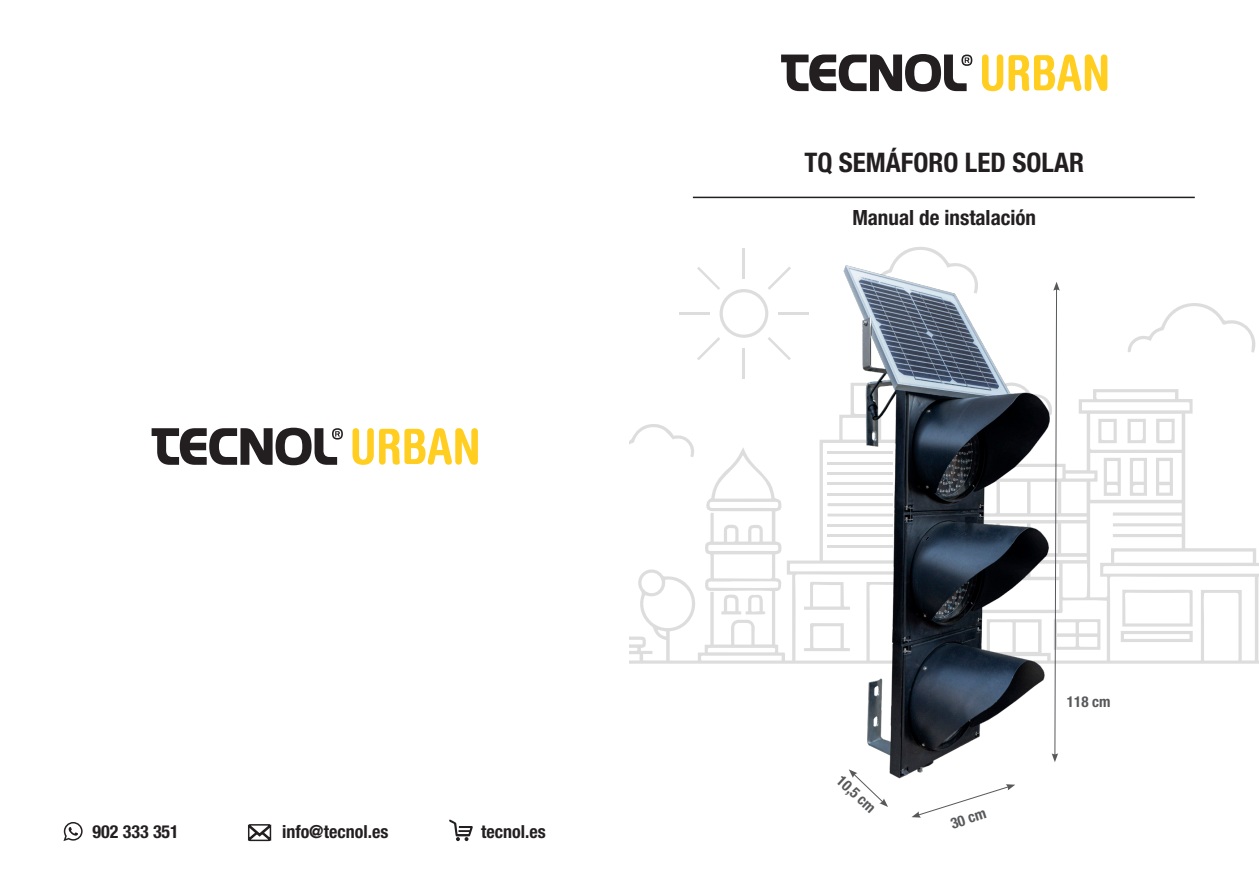
<style>
.page{position:relative;width:1259px;height:893px;background:#fff}
.page>*{position:absolute;margin:0;border:0;box-sizing:border-box;transform-origin:0 0}
.t1{font:700 condensed 27px "Helvetica Neue LT Pro";color:#231f20}
.t2{font:700 condensed 21px "Helvetica Neue LT Pro";color:#231f20}
.t3{font:700 condensed 18px "Helvetica Neue LT Pro";color:#231f20}
.t4{font:700 condensed 15px "Helvetica Neue";color:#57585a}
</style>
<div class="page">
<svg style="left:629px;top:448px;width:120px;height:216px"></svg>
<svg style="left:719px;top:289px;width:30px;height:49px"></svg>
<svg style="left:629px;top:424px;width:66px;height:33px"></svg>
<svg style="left:721px;top:594px;width:28px;height:20px"></svg>
<svg style="left:697px;top:267px;width:23px;height:23px"></svg>
<svg style="left:697px;top:337px;width:23px;height:23px"></svg>
<hr style="left:742px;top:248px;width:3px;height:31px;background:#231f20">
<hr style="left:742px;top:348px;width:3px;height:30px;background:#231f20">
<hr style="left:679px;top:312px;width:30px;height:3px;background:#231f20">
<svg style="left:781px;top:54px;width:191px;height:38px"></svg>
<svg style="left:982px;top:54px;width:125px;height:37px"></svg>
<svg style="left:152px;top:428px;width:191px;height:37px"></svg>
<svg style="left:352px;top:428px;width:126px;height:37px"></svg>
<hr style="left:693px;top:197px;width:501px;height:1px;background:#231f20">
<svg style="left:449px;top:819px;width:24px;height:22px"></svg>
<svg style="left:63px;top:822px;width:20px;height:19px"></svg>
<svg style="left:248px;top:824px;width:24px;height:18px"></svg>
<svg style="left:903px;top:247px;width:356px;height:417px"></svg>
<img style="left:749px;top:252px;width:424px;height:566px">
<p class="t3" style="left:92px;top:820px;width:88px">902 333 351</p>
<p class="t3" style="left:282px;top:820px;width:108px">info@tecnol.es</p>
<p class="t3" style="left:481px;top:820px;width:66px">tecnol.es</p>
<p class="t1" style="left:804px;top:146px;width:281px">TQ SEMÁFORO LED SOLAR</p>
<p class="t2" style="left:852px;top:205px;width:185px">Manual de instalación</p>
<p class="t4" style="left:845px;top:771px;width:49px;rotate:43deg">10,5 cm</p>
<p class="t4" style="left:948px;top:815px;width:38px;rotate:-18deg">30 cm</p>
<p class="t4" style="left:1067px;top:692px;width:45px">118 cm</p>
</div>
